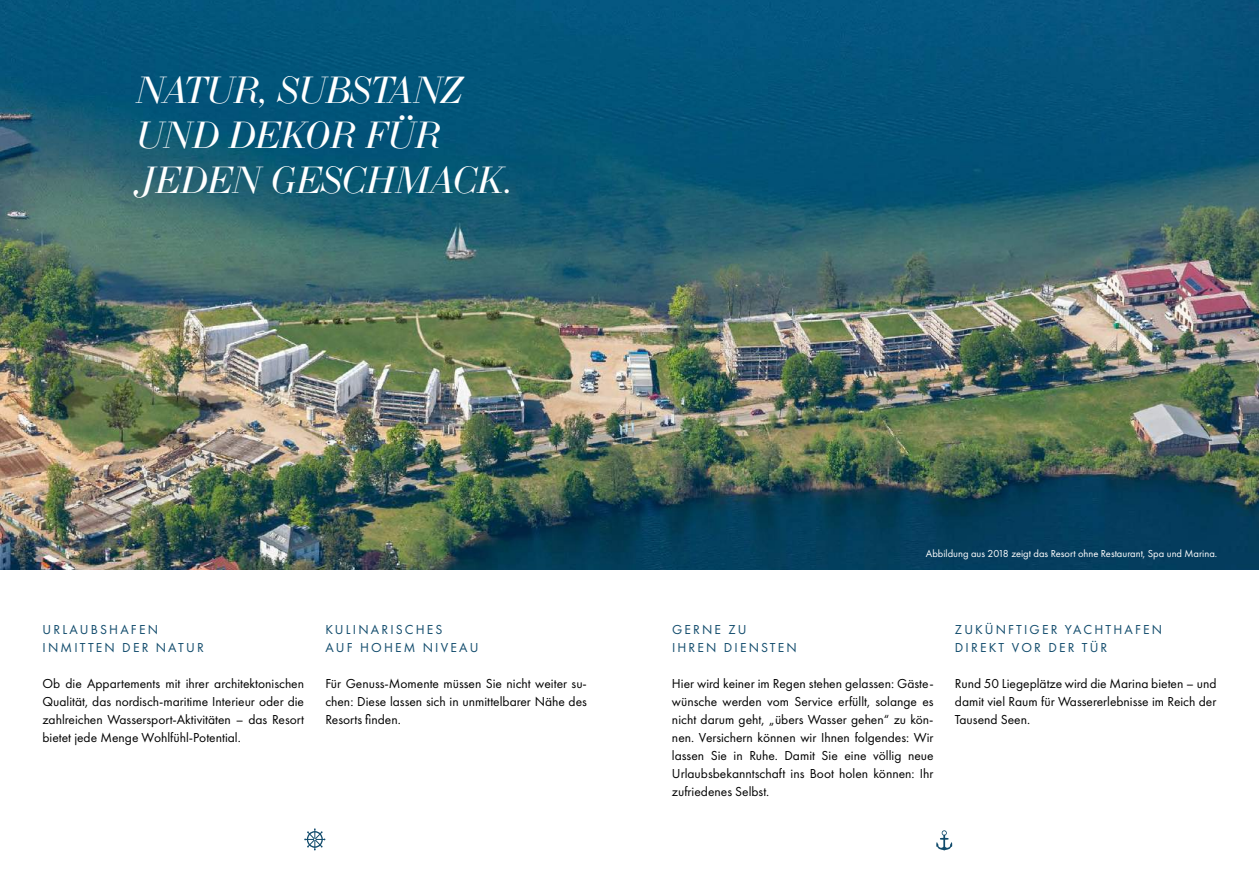
<style>
.page{position:relative;width:1259px;height:893px;background:#fff}
.page>*{position:absolute;margin:0;border:0;box-sizing:border-box;transform-origin:0 0}
.t1{font:italic 37.5px/45px "LTC Bodoni 175";color:#fff}
.t2{font:13.5px/18px "Futura PT";color:#000;text-align:justify}
.t3{font:13.5px/18px "Futura PT";letter-spacing:.16em;color:#114b6c}
.t4{font:10.5px "Futura PT";color:#fff}
</style>
<div class="page">
<img style="left:0;top:0;width:1259px;height:570px">
<svg style="left:304px;top:828px;width:21px;height:22px"></svg>
<svg style="left:936px;top:830px;width:16px;height:20px"></svg>
<h1 class="t1" style="left:137px;top:69px;width:379px">NATUR, SUBSTANZ<br>UND DEKOR FÜR<br>JEDEN GESCHMACK.</h1>
<p class="t3" style="left:43px;top:620px;width:163px">URLAUBSHAFEN<br>INMITTEN DER NATUR</p>
<p class="t2" style="left:43px;top:674px;width:263px">Ob die Appartements mit ihrer architektonischen Qualität, das nordisch-maritime Interieur oder die zahlreichen Wassersport-Aktivitäten – das Resort bietet jede Menge Wohlfühl-Potential.</p>
<p class="t3" style="left:325px;top:620px;width:154px">KULINARISCHES<br>AUF HOHEM NIVEAU</p>
<p class="t2" style="left:325px;top:674px;width:263px">Für Genuss-Momente müssen Sie nicht weiter su&shy;chen: Diese lassen sich in unmittelbarer Nähe des Resorts finden.</p>
<p class="t4" style="left:926px;top:548px;width:293px">Abbildung aus 2018 zeigt das Resort ohne Restaurant, Spa und Marina.</p>
<p class="t3" style="left:672px;top:620px;width:126px">GERNE ZU<br>IHREN DIENSTEN</p>
<p class="t2" style="left:672px;top:674px;width:263px">Hier wird keiner im Regen stehen gelassen: Gäste&shy;wünsche werden vom Service erfüllt, solange es nicht darum geht, „übers Wasser gehen“ zu kön&shy;nen. Versichern können wir Ihnen folgendes: Wir lassen Sie in Ruhe. Damit Sie eine völlig neue Urlaubsbekanntschaft ins Boot holen können: Ihr zufriedenes Selbst.</p>
<p class="t3" style="left:955px;top:620px;width:209px">ZUKÜNFTIGER YACHTHAFEN<br>DIREKT VOR DER TÜR</p>
<p class="t2" style="left:955px;top:674px;width:263px">Rund 50 Liegeplätze wird die Marina bieten – und damit viel Raum für Wassererlebnisse im Reich der Tausend Seen.</p>
</div>
